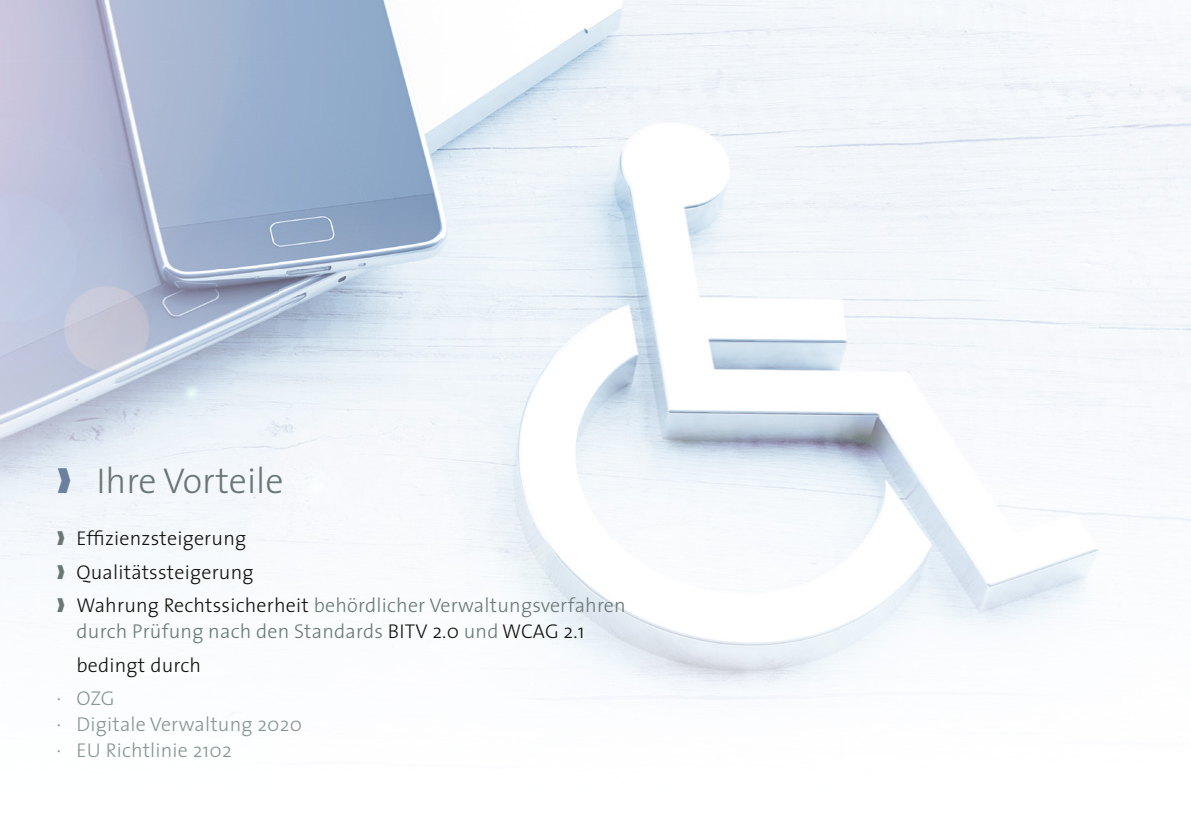
<style>
.page{position:relative;width:1191px;height:840px;background:#fff}
.page>*{position:absolute;margin:0;border:0;box-sizing:border-box;transform-origin:0 0}
.t1{font:300 36px "The Sans";color:#6a7775}
.t2{font:300 20px/33.4px "The Sans";letter-spacing:.01em;color:#12120d}
.t3{font:300 20px/33.4px "The Sans";letter-spacing:.01em;color:#6a7775}
.t4{font:300 20px/26px "The Sans";letter-spacing:.01em;color:#889492}
.s1{color:#6a809e}
.s2{color:#6a7775}
.s3{color:#12120d}
</style>
<div class="page">
<img style="left:0;top:0;width:1191px;height:700px">
<h1 class="t1" style="left:57px;top:451px;width:228px"><span class="s1">❱</span> Ihre Vorteile</h1>
<p class="t2" style="left:57px;top:521px;width:570px"><span class="s2">❱</span> Effizienzsteigerung<br><span class="s2">❱</span> Qualitätssteigerung<br><span class="s2">❱</span> Wahrung Rechtssicherheit <span class="s2">behördlicher Verwaltungsverfahren</span></p>
<p class="t3" style="left:77px;top:614px;width:509px">durch Prüfung nach den Standards <span class="s3">BITV 2.0</span> und <span class="s3">WCAG 2.1 bedingt durch</span></p>
<p class="t4" style="left:57px;top:684px;width:247px">· OZG<br>· Digitale Verwaltung 2020 · EU Richtlinie 2102</p>
</div>
